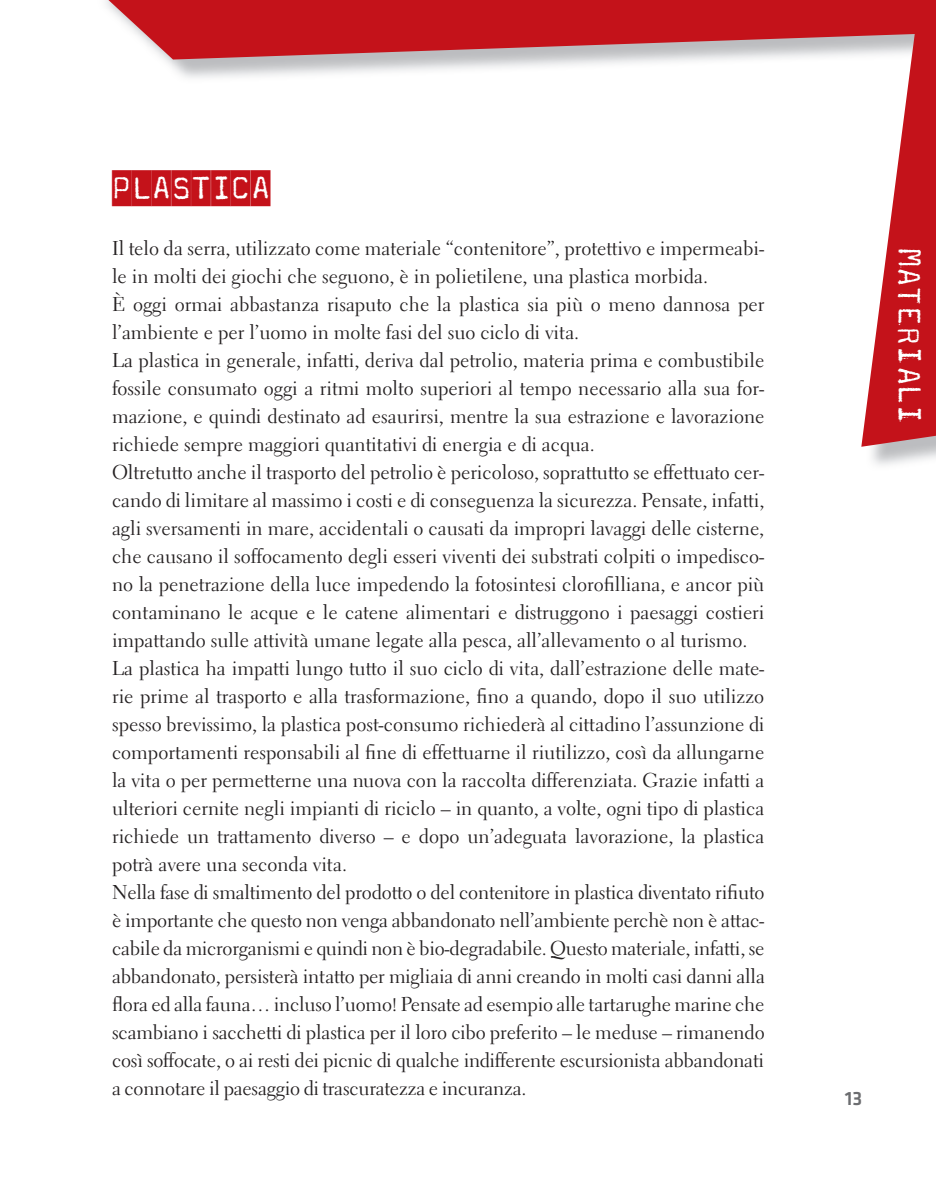
<style>
.page{position:relative;width:936px;height:1191px;background:#fff}
.page>*{position:absolute;margin:0;border:0;box-sizing:border-box;transform-origin:0 0}
.t1{font:36px "Magda Text";color:#fff}
.t2{font:36px "Magda Cameo";color:#c4121a}
.t3{font:20px/28px "Electra LT Std";color:#231f20}
.t4{font:500 20px "Klavika";color:#6c6d70}
</style>
<div class="page">
<svg style="left:105px;top:0;width:830px;height:447px"></svg>
<h1 class="t2" style="left:112px;top:168px;width:160px">PLASTICA</h1>
<p class="t3" style="left:112px;top:234px;width:654px">Il telo da serra, utilizzato come materiale “contenitore”, protettivo e impermeabi&shy;le in molti dei giochi che seguono, è in polietilene, una plastica morbida.<br>È oggi ormai abbastanza risaputo che la plastica sia più o meno dannosa per l’ambiente e per l’uomo in molte fasi del suo ciclo di vita.<br>La plastica in generale, infatti, deriva dal petrolio, materia prima e combustibile fossile consumato oggi a ritmi molto superiori al tempo necessario alla sua for&shy;mazione, e quindi destinato ad esaurirsi, mentre la sua estrazione e lavorazione richiede sempre maggiori quantitativi di energia e di acqua.<br>Oltretutto anche il trasporto del petrolio è pericoloso, soprattutto se effettuato cer&shy;cando di limitare al massimo i costi e di conseguenza la sicurezza. Pensate, infatti, agli sversamenti in mare, accidentali o causati da impropri lavaggi delle cisterne, che causano il soffocamento degli esseri viventi dei substrati colpiti o impedisco&shy;no la penetrazione della luce impedendo la fotosintesi clorofilliana, e ancor più contaminano le acque e le catene alimentari e distruggono i paesaggi costieri impattando sulle attività umane legate alla pesca, all’allevamento o al turismo.<br>La plastica ha impatti lungo tutto il suo ciclo di vita, dall’estrazione delle mate&shy;rie prime al trasporto e alla trasformazione, fino a quando, dopo il suo utilizzo spesso brevissimo, la plastica post-consumo richiederà al cittadino l’assunzione di comportamenti responsabili al fine di effettuarne il riutilizzo, così da allungarne la vita o per permetterne una nuova con la raccolta differenziata. Grazie infatti a ulteriori cernite negli impianti di riciclo – in quanto, a volte, ogni tipo di plastica richiede un trattamento diverso – e dopo un’adeguata lavorazione, la plastica potrà avere una seconda vita.<br>Nella fase di smaltimento del prodotto o del contenitore in plastica diventato rifiuto è importante che questo non venga abbandonato nell’ambiente perchè non è attac&shy;cabile da microrganismi e quindi non è bio-degradabile. Questo materiale, infatti, se abbandonato, persisterà intatto per migliaia di anni creando in molti casi danni alla flora ed alla fauna… incluso l’uomo! Pensate ad esempio alle tartarughe marine che scambiano i sacchetti di plastica per il loro cibo preferito – le meduse – rimanendo così soffocate, o ai resti dei picnic di qualche indifferente escursionista abbandonati a connotare il paesaggio di trascuratezza e incuranza.</p>
<h1 class="t1" style="left:929px;top:247px;width:180px;rotate:90deg">MATERIALI</h1>
<p class="t4" style="left:844px;top:1087px;width:19px">13</p>
</div>
